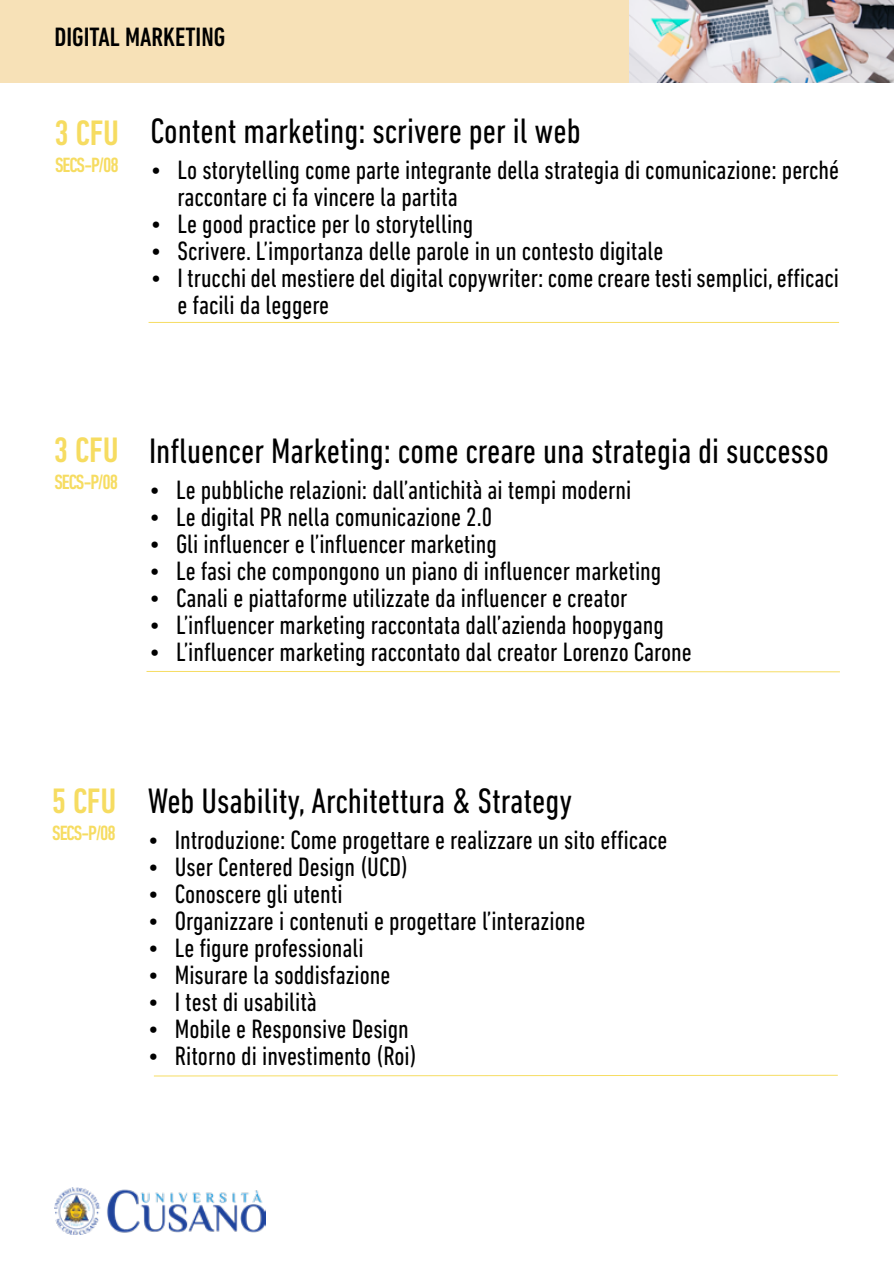
<style>
.page{position:relative;width:894px;height:1264px;background:#fff}
.page>*{position:absolute;margin:0;border:0;box-sizing:border-box;transform-origin:0 0}
.t1{font:condensed 36px "DIN Next LT Pro";color:#000}
.t2{font:500 condensed 36px "DIN Next LT Pro";color:#f6dc61}
.t3{font:condensed 27px/27px "DIN Next LT Pro";color:#000}
.t4{font:500 condensed 27px "DIN Next LT Pro";color:#000}
.t5{font:500 condensed 21px "DIN Next LT Pro";letter-spacing:-.05em;color:#f6dc61}
</style>
<div class="page">
<img style="left:54px;top:1187px;width:211px;height:47px">
<div style="left:0;top:0;width:893px;height:83px;background:#f7e1b7"></div>
<img style="left:630px;top:0;width:263px;height:83px">
<svg style="left:154px;top:1074px;width:684px;height:2px"></svg>
<hr style="left:146px;top:671px;width:693px;height:1px;background:#f6dd63">
<hr style="left:148px;top:322px;width:690px;height:1px;background:#f6dd63">
<p class="t4" style="left:54px;top:22px;width:172px">DIGITAL MARKETING</p>
<h1 class="t2" style="left:54px;top:112px;width:66px">3 CFU</h1>
<p class="t5" style="left:55px;top:153px;width:65px">SECS-P/08</p>
<h1 class="t1" style="left:150px;top:110px;width:431px">Content marketing: scrivere per il web</h1>
<p class="t3" style="left:177px;top:156px;width:663px;text-indent:-27px">• Lo storytelling come parte integrante della strategia di comunicazione: perché raccontare ci fa vincere la partita</p>
<p class="t3" style="left:150px;top:210px;width:324px">• Le good practice per lo storytelling</p>
<p class="t3" style="left:150px;top:237px;width:514px">• Scrivere. L’importanza delle parole in un contesto digitale</p>
<p class="t3" style="left:177px;top:264px;width:663px;text-indent:-27px">• I trucchi del mestiere del digital copywriter: come creare testi semplici, efficaci e facili da leggere</p>
<h1 class="t2" style="left:54px;top:430px;width:66px">3 CFU</h1>
<p class="t5" style="left:54px;top:470px;width:65px">SECS-P/08</p>
<h1 class="t1" style="left:149px;top:430px;width:681px">Influencer Marketing: come creare una strategia di successo</h1>
<p class="t3" style="left:149px;top:475px;width:483px">• Le pubbliche relazioni: dall’antichità ai tempi moderni</p>
<p class="t3" style="left:149px;top:502px;width:344px">• Le digital PR nella comunicazione 2.0</p>
<p class="t3" style="left:149px;top:529px;width:349px">• Gli influencer e l’influencer marketing</p>
<p class="t3" style="left:149px;top:556px;width:513px">• Le fasi che compongono un piano di influencer marketing</p>
<p class="t3" style="left:149px;top:583px;width:480px">• Canali e piattaforme utilizzate da influencer e creator</p>
<p class="t3" style="left:149px;top:610px;width:516px">• L’influencer marketing raccontata dall’azienda hoopygang</p>
<p class="t3" style="left:149px;top:637px;width:544px">• L’influencer marketing raccontato dal creator Lorenzo Carone</p>
<h1 class="t2" style="left:52px;top:780px;width:66px">5 CFU</h1>
<p class="t5" style="left:52px;top:821px;width:65px">SECS-P/08</p>
<h1 class="t1" style="left:148px;top:780px;width:426px">Web Usability, Architettura &amp; Strategy</h1>
<p class="t3" style="left:148px;top:826px;width:521px">• Introduzione: Come progettare e realizzare un sito efficace</p>
<p class="t3" style="left:148px;top:853px;width:262px">• User Centered Design (UCD)</p>
<p class="t3" style="left:148px;top:880px;width:196px">• Conoscere gli utenti</p>
<p class="t3" style="left:148px;top:907px;width:439px">• Organizzare i contenuti e progettare l’interazione</p>
<p class="t3" style="left:148px;top:934px;width:217px">• Le figure professionali</p>
<p class="t3" style="left:148px;top:961px;width:244px">• Misurare la soddisfazione</p>
<p class="t3" style="left:148px;top:988px;width:171px">• I test di usabilità</p>
<p class="t3" style="left:148px;top:1015px;width:262px">• Mobile e Responsive Design</p>
<p class="t3" style="left:148px;top:1042px;width:270px">• Ritorno di investimento (Roi)</p>
</div>
